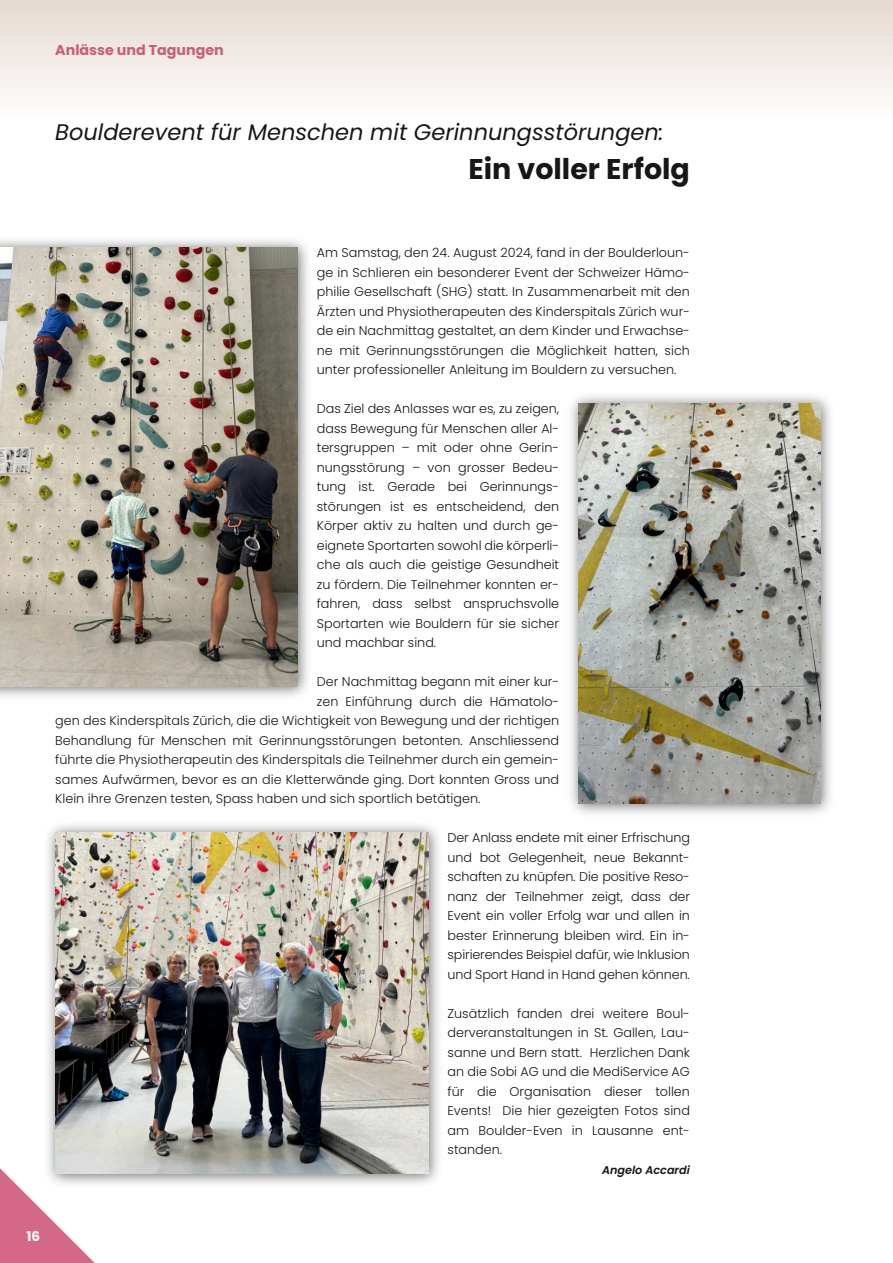
<style>
.page{position:relative;width:893px;height:1263px;background:#fff}
.page>*{position:absolute;margin:0;border:0;box-sizing:border-box;transform-origin:0 0}
.t1{font:700 28.5px "Poppins";color:#181715}
.t2{font:italic 22.5px "Poppins";color:#181715}
.t3{font:700 14.25px "Poppins";color:#d56889}
.t4{font:700 13.5px "Poppins";color:#fff}
.t5{font:300 12.75px/19.5px "Poppins";color:#181715;text-align:justify}
.t6{font:italic 600 11.25px "Poppins";color:#181715}
</style>
<div class="page">
<div style="left:0;top:0;width:893px;height:121px;background:linear-gradient(to bottom,#e5d9d1,#fff)"></div>
<svg style="left:0;top:1168px;width:95px;height:95px"></svg>
<img style="left:0;top:239px;width:308px;height:458px">
<img style="left:0;top:248px;width:298px;height:438px">
<img style="left:570px;top:395px;width:261px;height:419px">
<img style="left:578px;top:404px;width:243px;height:399px">
<img style="left:42px;top:824px;width:397px;height:365px">
<img style="left:55px;top:833px;width:373px;height:341px">
<p class="t3" style="left:55px;top:40px;width:170px">Anlässe und Tagungen</p>
<h2 class="t2" style="left:55px;top:116px;width:610px">Boulderevent für Menschen mit Gerinnungsstörungen:</h2>
<h1 class="t1" style="left:468px;top:149px;width:223px">Ein voller Erfolg</h1>
<p class="t5" style="left:317px;top:243px;width:375px">Am Samstag, den 24. August 2024, fand in der Boulderloun&shy;ge in Schlieren ein besonderer Event der Schweizer Hämo&shy;philie Gesellschaft (SHG) statt. In Zusammenarbeit mit den Ärzten und Physiotherapeuten des Kinderspitals Zürich wur&shy;de ein Nachmittag gestaltet, an dem Kinder und Erwachse&shy;ne mit Gerinnungsstörungen die Möglichkeit hatten, sich unter professioneller Anleitung im Bouldern zu versuchen.</p>
<p class="t5" style="left:317px;top:399px;width:244px">Das Ziel des Anlasses war es, zu zeigen, dass Bewegung für Menschen aller Al&shy;tersgruppen – mit oder ohne Gerin&shy;nungsstörung – von grosser Bedeu&shy;tung ist. Gerade bei Gerinnungs&shy;störungen ist es entscheidend, den Körper aktiv zu halten und durch ge&shy;eignete Sportarten sowohl die körperli&shy;che als auch die geistige Gesundheit zu fördern. Die Teilnehmer konnten er&shy;fahren, dass selbst anspruchsvolle Sportarten wie Bouldern für sie sicher und machbar sind.</p>
<p class="t5" style="left:317px;top:672px;width:244px">Der Nachmittag begann mit einer kur-</p>
<p class="t5" style="left:317px;top:691px;width:244px">zen Einführung durch die Hämatolo-</p>
<p class="t5" style="left:55px;top:711px;width:505px">gen des Kinderspitals Zürich, die die Wichtigkeit von Bewegung und der richtigen</p>
<p class="t5" style="left:55px;top:730px;width:505px">Behandlung für Menschen mit Gerinnungsstörungen betonten. Anschliessend</p>
<p class="t5" style="left:55px;top:750px;width:505px">führte die Physiotherapeutin des Kinderspitals die Teilnehmer durch ein gemein-</p>
<p class="t5" style="left:55px;top:769px;width:505px">sames Aufwärmen, bevor es an die Kletterwände ging. Dort konnten Gross und</p>
<p class="t5" style="left:55px;top:789px;width:427px">Klein ihre Grenzen testen, Spass haben und sich sportlich betätigen.</p>
<p class="t5" style="left:448px;top:828px;width:244px">Der Anlass endete mit einer Erfrischung und bot Gelegenheit, neue Bekannt&shy;schaften zu knüpfen. Die positive Reso&shy;nanz der Teilnehmer zeigt, dass der Event ein voller Erfolg war und allen in bester Erinnerung bleiben wird. Ein in&shy;spirierendes Beispiel dafür, wie Inklusion und Sport Hand in Hand gehen können.</p>
<p class="t5" style="left:448px;top:1003px;width:244px">Zusätzlich fanden drei weitere Boul&shy;derveranstaltungen in St. Gallen, Lau&shy;sanne und Bern statt. Herzlichen Dank an die Sobi AG und die MediService AG für die Organisation dieser tollen Events! Die hier gezeigten Fotos sind am Boulder-Even in Lausanne ent&shy;standen.</p>
<p class="t6" style="left:602px;top:1162px;width:89px">Angelo Accardi</p>
<p class="t4" style="left:26px;top:1227px;width:15px">16</p>
</div>
